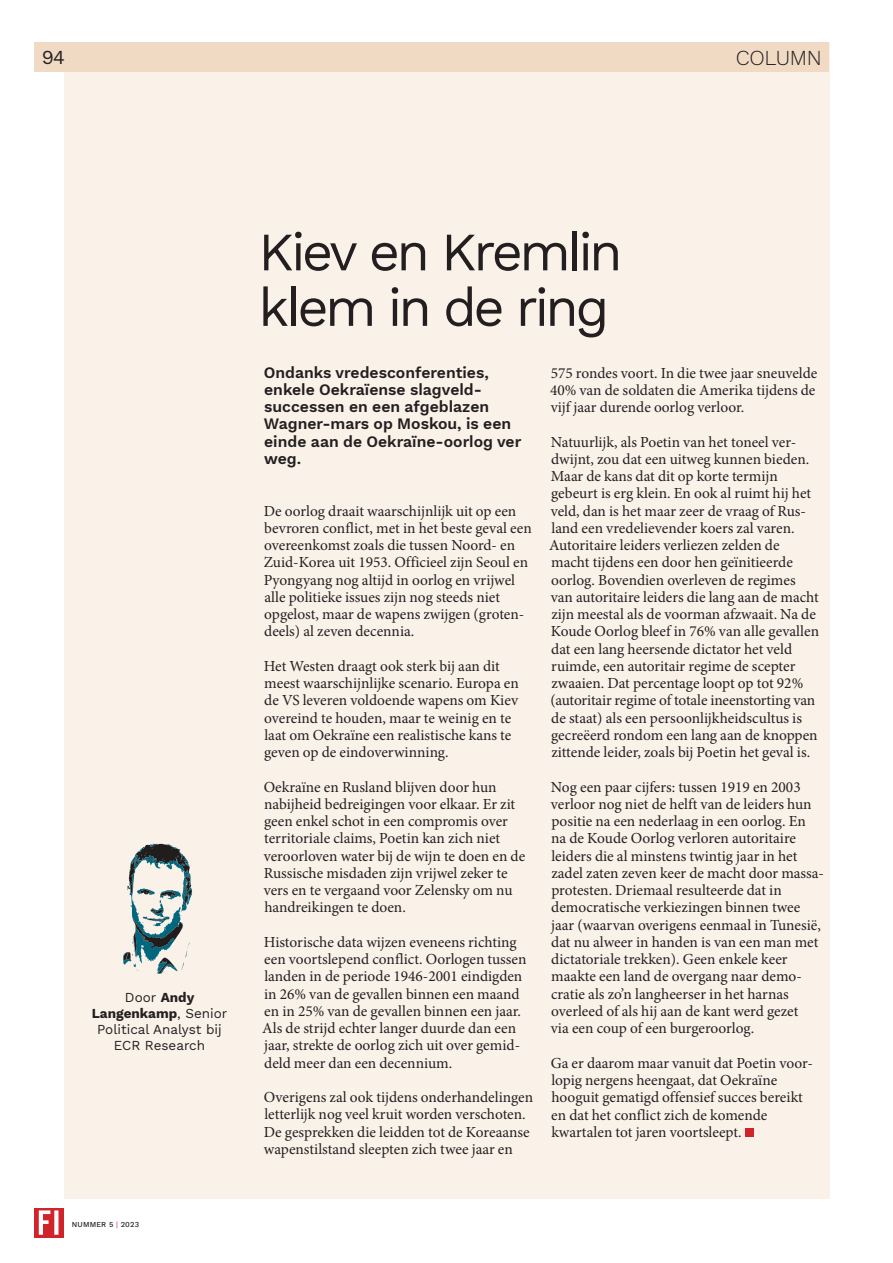
<style>
.page{position:relative;width:893px;height:1263px;background:#fff}
.page>*{position:absolute;margin:0;border:0;box-sizing:border-box;transform-origin:0 0}
.t1{font:54px/55.5px "Work Sans";letter-spacing:-.065em;color:#231f20}
.t2{font:300 21px "Work Sans";letter-spacing:-.01em;color:#231f20}
.t3{font:19.5px "Work Sans";color:#231f20}
.t4{font:600 15.75px/17.2px "Work Sans";color:#231f20}
.t5{font:15.3px/17.2px "Minion Pro";color:#231f20}
.t6{font:13.5px/16.2px "Work Sans";color:#231f20;text-align:center}
.t7{font:500 7.5px "Work Sans";letter-spacing:.02em;color:#231f20}
.s1{font-weight:700}
.s2{font-weight:400;color:#d1232a}
</style>
<div class="page">
<div style="left:64px;top:43px;width:765px;height:1155px;background:#faf1e9"></div>
<div style="left:745px;top:1128px;width:8px;height:9px;background:#d1232a"></div>
<svg style="left:123px;top:843px;width:69px;height:131px"></svg>
<svg style="left:34px;top:1208px;width:30px;height:29px"></svg>
<svg style="left:39px;top:1210px;width:19px;height:25px"></svg>
<div style="left:64px;top:43px;width:765px;height:29px;background:#f0dac4"></div>
<div style="left:34px;top:43px;width:38px;height:29px;background:#f0dac4"></div>
<p class="t3" style="left:42px;top:43px;width:24px">94</p>
<h2 class="t2" style="left:736px;top:42px;width:88px">COLUMN</h2>
<h2 class="t2" style="left:759px;top:42px;width:63px">XXXXX</h2>
<p class="t6" style="left:92px;top:988px;width:137px">Door <span class="s1">Andy<br>Langenkamp</span>, Senior<br>Political Analyst bij<br>ECR Research</p>
<p class="t7" style="left:72px;top:1219px;width:69px">NUMMER 5 <span class="s2">|</span> 2023</p>
<h1 class="t1" style="left:258px;top:222px;width:366px">Kiev en Kremlin klem in de ring</h1>
<p class="t4" style="left:264px;top:363px;width:259px">Ondanks vredesconferenties, enkele Oekraïense slagveld&shy;successen en een afgeblazen<br>Wagner-mars op Moskou, is een einde aan de Oekraïne-oorlog ver weg.</p>
<p class="t5" style="left:264px;top:502px;width:270px">De oorlog draait waarschijnlijk uit op een bevroren conflict, met in het beste geval een overeenkomst zoals die tussen Noord- en Zuid-Korea uit 1953. Officieel zijn Seoul en Pyongyang nog altijd in oorlog en vrijwel alle politieke issues zijn nog steeds niet opgelost, maar de wapens zwijgen (groten&shy;deels) al zeven decennia.</p>
<p class="t5" style="left:264px;top:657px;width:257px">Het Westen draagt ook sterk bij aan dit meest waarschijnlijke scenario. Europa en de VS leveren voldoende wapens om Kiev overeind te houden, maar te weinig en te laat om Oekraïne een realistische kans te geven op de eindoverwinning.</p>
<p class="t5" style="left:264px;top:778px;width:263px">Oekraïne en Rusland blijven door hun nabijheid bedreigingen voor elkaar. Er zit geen enkel schot in een compromis over territoriale claims, Poetin kan zich niet veroorloven water bij de wijn te doen en de Russische misdaden zijn vrijwel zeker te vers en te vergaand voor Zelensky om nu handreikingen te doen.</p>
<p class="t5" style="left:262px;top:933px;width:266px">Historische data wijzen eveneens richting een voortslepend conflict. Oorlogen tussen landen in de periode 1946-2001 eindigden in 26% van de gevallen binnen een maand en in 25% van de gevallen binnen een jaar.<br>Als de strijd echter langer duurde dan een jaar, strekte de oorlog zich uit over gemid&shy;deld meer dan een decennium.</p>
<p class="t5" style="left:264px;top:1089px;width:271px">Overigens zal ook tijdens onderhandelingen letterlijk nog veel kruit worden verschoten.<br>De gesprekken die leidden tot de Koreaanse wapenstilstand sleepten zich twee jaar en</p>
<p class="t5" style="left:550px;top:364px;width:269px">575 rondes voort. In die twee jaar sneuvelde<br>40% van de soldaten die Amerika tijdens de vijf jaar durende oorlog verloor.</p>
<p class="t5" style="left:549px;top:433px;width:271px">Natuurlijk, als Poetin van het toneel ver&shy;dwijnt, zou dat een uitweg kunnen bieden.<br>Maar de kans dat dit op korte termijn gebeurt is erg klein. En ook al ruimt hij het veld, dan is het maar zeer de vraag of Rus&shy;land een vredelievender koers zal varen.<br>Autoritaire leiders verliezen zelden de macht tijdens een door hen geïnitieerde oorlog. Bovendien overleven de regimes van autoritaire leiders die lang aan de macht zijn meestal als de voorman afzwaait. Na de Koude Oorlog bleef in 76% van alle gevallen dat een lang heersende dictator het veld ruimde, een autoritair regime de scepter zwaaien. Dat percentage loopt op tot 92% (autoritair regime of totale ineenstorting van de staat) als een persoonlijkheidscultus is gecreëerd rondom een lang aan de knoppen zittende leider, zoals bij Poetin het geval is.</p>
<p class="t5" style="left:551px;top:778px;width:275px">Nog een paar cijfers: tussen 1919 en 2003 verloor nog niet de helft van de leiders hun positie na een nederlaag in een oorlog. En na de Koude Oorlog verloren autoritaire leiders die al minstens twintig jaar in het zadel zaten zeven keer de macht door massa&shy;protesten. Driemaal resulteerde dat in democratische verkiezingen binnen twee jaar (waarvan overigens eenmaal in Tunesië, dat nu alweer in handen is van een man met dictatoriale trekken). Geen enkele keer maakte een land de overgang naar demo&shy;cratie als zo’n langheerser in het harnas overleed of als hij aan de kant werd gezet<br>via een coup of een burgeroorlog.</p>
<p class="t5" style="left:551px;top:1054px;width:264px">Ga er daarom maar vanuit dat Poetin voor&shy;lopig nergens heengaat, dat Oekraïne hooguit gematigd offensief succes bereikt en dat het conflict zich de komende kwartalen tot jaren voortsleept.</p>
</div>
